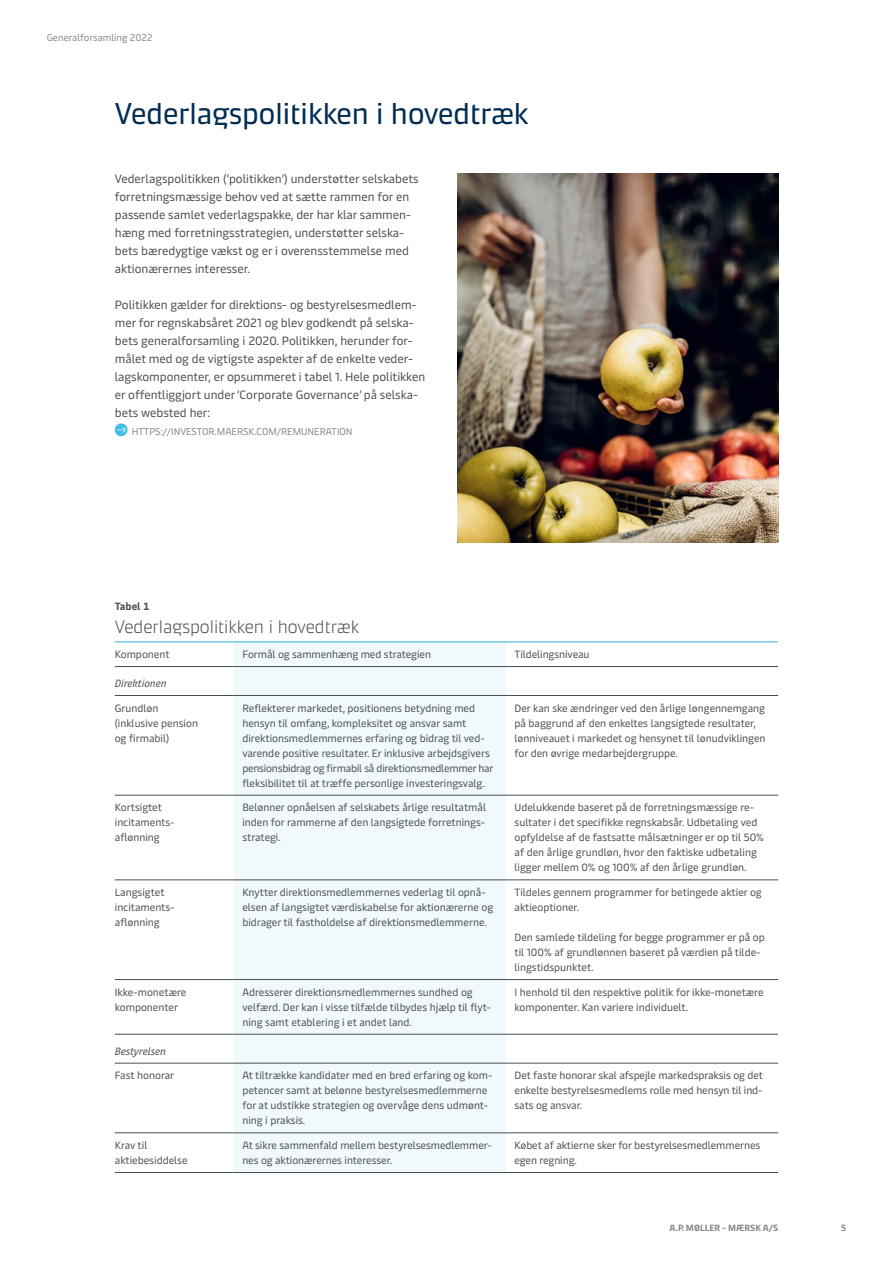
<style>
.page{position:relative;width:893px;height:1263px;background:#fff}
.page>*{position:absolute;margin:0;border:0;box-sizing:border-box;transform-origin:0 0}
.t1{font:30px "Maersk Headline";color:#002c53}
.t2{font:300 18px "Maersk Headline";color:#484f54}
.t3{font:12px/18px "Maersk Text";color:#484f54}
.t4{font:10.5px/15px "Maersk Text";color:#484f54}
.t5{font:italic 10.5px "Maersk Text";color:#484f54}
.t6{font:700 10.5px "Maersk Text";color:#484f54}
.t7{font:9.75px "Maersk Text";color:#86888a}
.t8{font:700 9px "Maersk Text";color:#86888a}
</style>
<div class="page">
<img style="left:457px;top:174px;width:321px;height:369px">
<div style="left:234px;top:642px;width:272px;height:530px;background:#f1f9fd"></div>
<hr style="left:115px;top:641px;width:119px;height:1px;background:#42bce2">
<hr style="left:234px;top:641px;width:272px;height:1px;background:#42bce2">
<hr style="left:506px;top:641px;width:272px;height:1px;background:#42bce2">
<hr style="left:115px;top:666px;width:119px;height:1px;background:#484f54">
<hr style="left:234px;top:666px;width:272px;height:1px;background:#484f54">
<hr style="left:506px;top:666px;width:272px;height:1px;background:#484f54">
<hr style="left:115px;top:695px;width:119px;height:1px;background:#484f54">
<hr style="left:234px;top:695px;width:272px;height:1px;background:#484f54">
<hr style="left:506px;top:695px;width:272px;height:1px;background:#484f54">
<hr style="left:115px;top:795px;width:119px;height:1px;background:#484f54">
<hr style="left:234px;top:795px;width:272px;height:1px;background:#484f54">
<hr style="left:506px;top:795px;width:272px;height:1px;background:#484f54">
<hr style="left:115px;top:879px;width:119px;height:1px;background:#484f54">
<hr style="left:234px;top:879px;width:272px;height:1px;background:#484f54">
<hr style="left:506px;top:879px;width:272px;height:1px;background:#484f54">
<hr style="left:115px;top:979px;width:119px;height:1px;background:#484f54">
<hr style="left:234px;top:979px;width:272px;height:1px;background:#484f54">
<hr style="left:506px;top:979px;width:272px;height:1px;background:#484f54">
<hr style="left:115px;top:1034px;width:119px;height:1px;background:#484f54">
<hr style="left:234px;top:1034px;width:272px;height:1px;background:#484f54">
<hr style="left:506px;top:1034px;width:272px;height:1px;background:#484f54">
<hr style="left:115px;top:1063px;width:119px;height:1px;background:#484f54">
<hr style="left:234px;top:1063px;width:272px;height:1px;background:#484f54">
<hr style="left:506px;top:1063px;width:272px;height:1px;background:#484f54">
<hr style="left:115px;top:1132px;width:119px;height:1px;background:#484f54">
<hr style="left:115px;top:1172px;width:119px;height:1px;background:#484f54">
<hr style="left:234px;top:1132px;width:272px;height:1px;background:#484f54">
<hr style="left:234px;top:1172px;width:272px;height:1px;background:#484f54">
<hr style="left:506px;top:1132px;width:272px;height:1px;background:#484f54">
<hr style="left:506px;top:1172px;width:272px;height:1px;background:#484f54">
<svg style="left:115px;top:423px;width:13px;height:13px"></svg>
<svg style="left:117px;top:427px;width:9px;height:6px"></svg>
<p class="t7" style="left:47px;top:29px;width:107px">Generalforsamling 2022</p>
<h1 class="t1" style="left:115px;top:89px;width:415px">Vederlagspolitikken i hovedtræk</h1>
<p class="t3" style="left:115px;top:168px;width:305px">Vederlagspolitikken (’politikken’) understøtter selskabets forretningsmæssige behov ved at sætte rammen for en passende samlet vederlagspakke, der har klar sammen&shy;hæng med forretningsstrategien, understøtter selska&shy;bets bæredygtige vækst og er i overensstemmelse med aktionærernes interesser.</p>
<p class="t3" style="left:115px;top:294px;width:312px">Politikken gælder for direktions- og bestyrelsesmedlem&shy;mer for regnskabsåret 2021 og blev godkendt på selska&shy;bets generalforsamling i 2020. Politikken, herunder for&shy;målet med og de vigtigste aspekter af de enkelte veder&shy;lagskomponenter, er opsummeret i tabel 1. Hele politikken er offentliggjort under ’Corporate Governance’ på selska&shy;bets websted her:</p>
<p class="t7" style="left:132px;top:423px;width:222px">HTTPS://INVESTOR.MAERSK.COM/REMUNERATION</p>
<p class="t6" style="left:115px;top:597px;width:36px">Tabel 1</p>
<h2 class="t2" style="left:115px;top:613px;width:246px">Vederlagspolitikken i hovedtræk</h2>
<p class="t4" style="left:115px;top:645px;width:56px">Komponent</p>
<p class="t4" style="left:242px;top:645px;width:190px">Formål og sammenhæng med strategien</p>
<p class="t4" style="left:514px;top:645px;width:77px">Tildelingsniveau</p>
<p class="t5" style="left:115px;top:674px;width:53px">Direktionen</p>
<p class="t4" style="left:115px;top:699px;width:85px">Grundløn (inklusive pension og firmabil)</p>
<p class="t4" style="left:242px;top:699px;width:253px">Reflekterer markedet, positionens betydning med hensyn til omfang, kompleksitet og ansvar samt direktionsmedlemmernes erfaring og bidrag til ved&shy;varende positive resultater. Er inklusive arbejdsgivers pensionsbidrag og firmabil så direktionsmedlemmer har fleksibilitet til at træffe personlige investeringsvalg.</p>
<p class="t4" style="left:514px;top:699px;width:253px">Der kan ske ændringer ved den årlige løngennemgang på baggrund af den enkeltes langsigtede resultater, lønniveauet i markedet og hensynet til lønudviklingen for den øvrige medarbejdergruppe.</p>
<p class="t4" style="left:115px;top:799px;width:61px">Kortsigtet incitaments&shy;aflønning</p>
<p class="t4" style="left:242px;top:799px;width:245px;text-align:justify">Belønner opnåelsen af selskabets årlige resultatmål inden for rammerne af den langsigtede forretnings&shy;strategi.</p>
<p class="t4" style="left:514px;top:799px;width:251px">Udelukkende baseret på de forretningsmæssige re&shy;sultater i det specifikke regnskabsår. Udbetaling ved opfyldelse af de fastsatte målsætninger er op til 50% af den årlige grundløn, hvor den faktiske udbetaling ligger mellem 0% og 100% af den årlige grundløn.</p>
<p class="t4" style="left:115px;top:883px;width:61px">Langsigtet incitaments&shy;aflønning</p>
<p class="t4" style="left:242px;top:883px;width:252px">Knytter direktionsmedlemmernes vederlag til opnå&shy;elsen af langsigtet værdiskabelse for aktionærerne og bidrager til fastholdelse af direktionsmedlemmerne.</p>
<p class="t4" style="left:514px;top:883px;width:249px">Tildeles gennem programmer for betingede aktier og aktieoptioner.</p>
<p class="t4" style="left:514px;top:928px;width:252px">Den samlede tildeling for begge programmer er på op til 100% af grundlønnen baseret på værdien på tilde&shy;lingstidspunktet.</p>
<p class="t4" style="left:115px;top:983px;width:73px">Ikke-monetære komponenter</p>
<p class="t4" style="left:242px;top:983px;width:250px">Adresserer direktionsmedlemmernes sundhed og velfærd. Der kan i visse tilfælde tilbydes hjælp til flyt&shy;ning samt etablering i et andet land.</p>
<p class="t4" style="left:514px;top:983px;width:251px">I henhold til den respektive politik for ikke-monetære komponenter. Kan variere individuelt.</p>
<p class="t5" style="left:115px;top:1042px;width:53px">Bestyrelsen</p>
<p class="t4" style="left:115px;top:1067px;width:61px">Fast honorar</p>
<p class="t4" style="left:242px;top:1067px;width:251px">At tiltrække kandidater med en bred erfaring og kom&shy;petencer samt at belønne bestyrelsesmedlemmerne for at udstikke strategien og overvåge dens udmønt&shy;ning i praksis.</p>
<p class="t4" style="left:514px;top:1067px;width:250px;text-align:justify">Det faste honorar skal afspejle markedspraksis og det enkelte bestyrelsesmedlems rolle med hensyn til ind&shy;sats og ansvar.</p>
<p class="t4" style="left:115px;top:1136px;width:74px">Krav til aktiebesiddelse</p>
<p class="t4" style="left:242px;top:1136px;width:251px">At sikre sammenfald mellem bestyrelsesmedlemmer&shy;nes og aktionærernes interesser.</p>
<p class="t4" style="left:514px;top:1136px;width:247px">Købet af aktierne sker for bestyrelsesmedlemmernes egen regning.</p>
<p class="t8" style="left:670px;top:1220px;width:110px">A.P. MØLLER - MÆRSK A/S</p>
<p class="t8" style="left:841px;top:1220px;width:7px">5</p>
</div>
